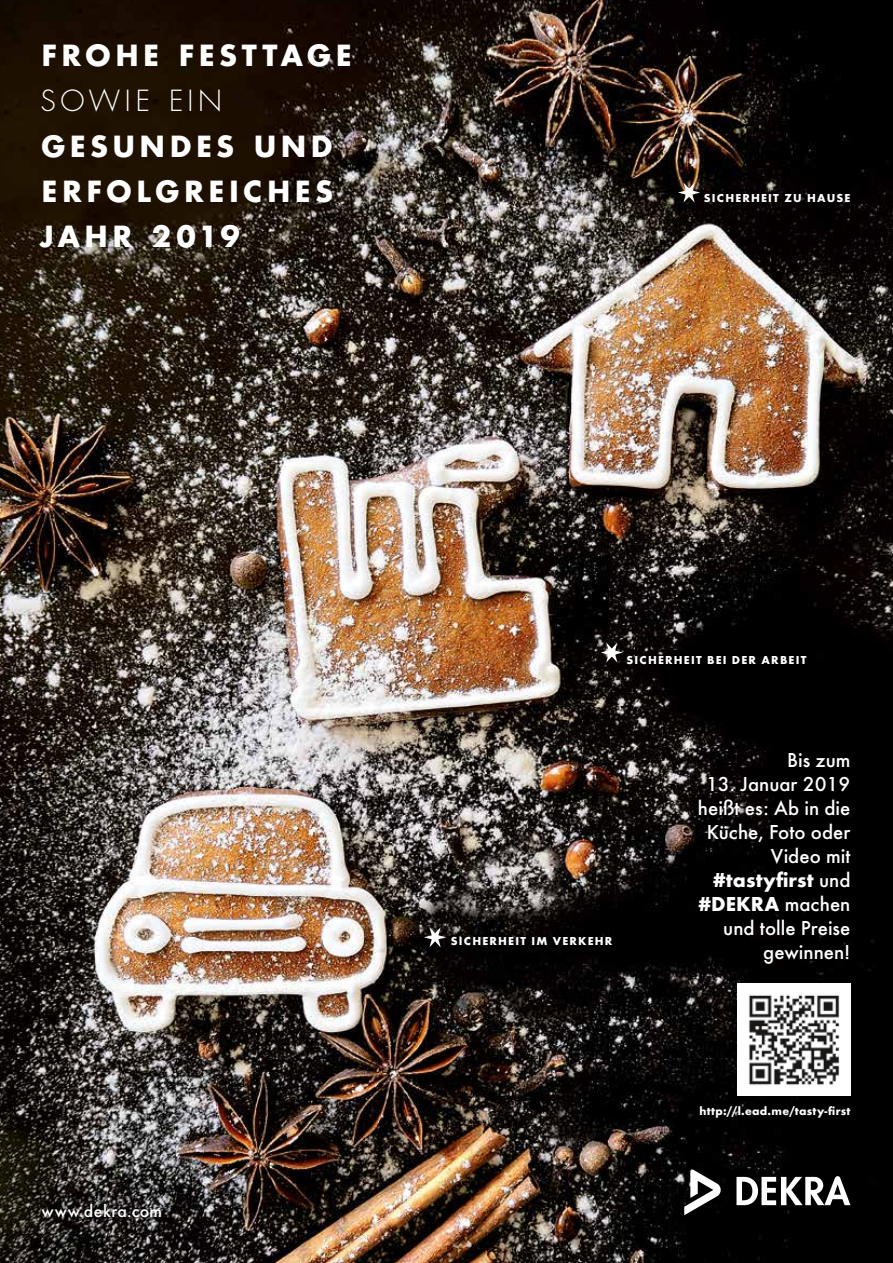
<style>
.page{position:relative;width:893px;height:1263px;background:#fff}
.page>*{position:absolute;margin:0;border:0;box-sizing:border-box;transform-origin:0 0}
.t1{font:700 28.35px/45.3px "Futura Std";letter-spacing:.175em;color:#fff;text-align:justify}
.t2{font:300 28.35px "Futura Std";letter-spacing:.165em;color:#fff}
.t3{font:500 21px/24px "Futura";color:#fff;text-align:right}
.t4{font:500 18px "Futura";letter-spacing:.02em;color:#fff}
.t5{font:700 12px "Futura";letter-spacing:.1em;color:#fff}
.t6{font:700 12px "Futura";letter-spacing:.025em;color:#fff}
.s1{font-weight:700}
</style>
<div class="page">
<img style="left:0;top:0;width:893px;height:1263px">
<svg style="left:736px;top:1176px;width:114px;height:29px"></svg>
<svg style="left:684px;top:1169px;width:37px;height:46px"></svg>
<img style="left:738px;top:983px;width:112px;height:113px">
<div style="left:697px;top:751px;width:161px;height:220px;background:#000"></div>
<svg style="left:678px;top:183px;width:22px;height:20px"></svg>
<svg style="left:424px;top:927px;width:22px;height:20px"></svg>
<svg style="left:601px;top:642px;width:22px;height:20px"></svg>
<h1 class="t1" style="left:42px;top:32px;width:311px">FROHE FESTTAGE</h1>
<h1 class="t2" style="left:41px;top:84px;width:183px">SOWIE EIN</h1>
<h1 class="t1" style="left:40px;top:123px;width:295px">GESUNDES UND ERFOLGREICHES JAHR 2019</h1>
<p class="t5" style="left:704px;top:189px;width:148px">SICHERHEIT ZU HAUSE</p>
<p class="t4" style="left:41px;top:1198px;width:122px">www.dekra.com</p>
<p class="t5" style="left:626px;top:651px;width:181px">SICHERHEIT BEI DER ARBEIT</p>
<p class="t5" style="left:451px;top:932px;width:163px">SICHERHEIT IM VERKEHR</p>
<p class="t3" style="left:787px;top:746px;width:65px">Bis zum</p>
<p class="t3" style="left:698px;top:770px;width:154px">13. Januar 2019 heißt es: Ab in die<br>Küche, Foto oder<br>Video mit <span class="s1">#tastyfirst</span> und <span class="s1">#DEKRA</span> machen und tolle Preise gewinnen!</p>
<p class="t6" style="left:699px;top:1102px;width:153px">http://l.ead.me/tasty-first</p>
</div>
